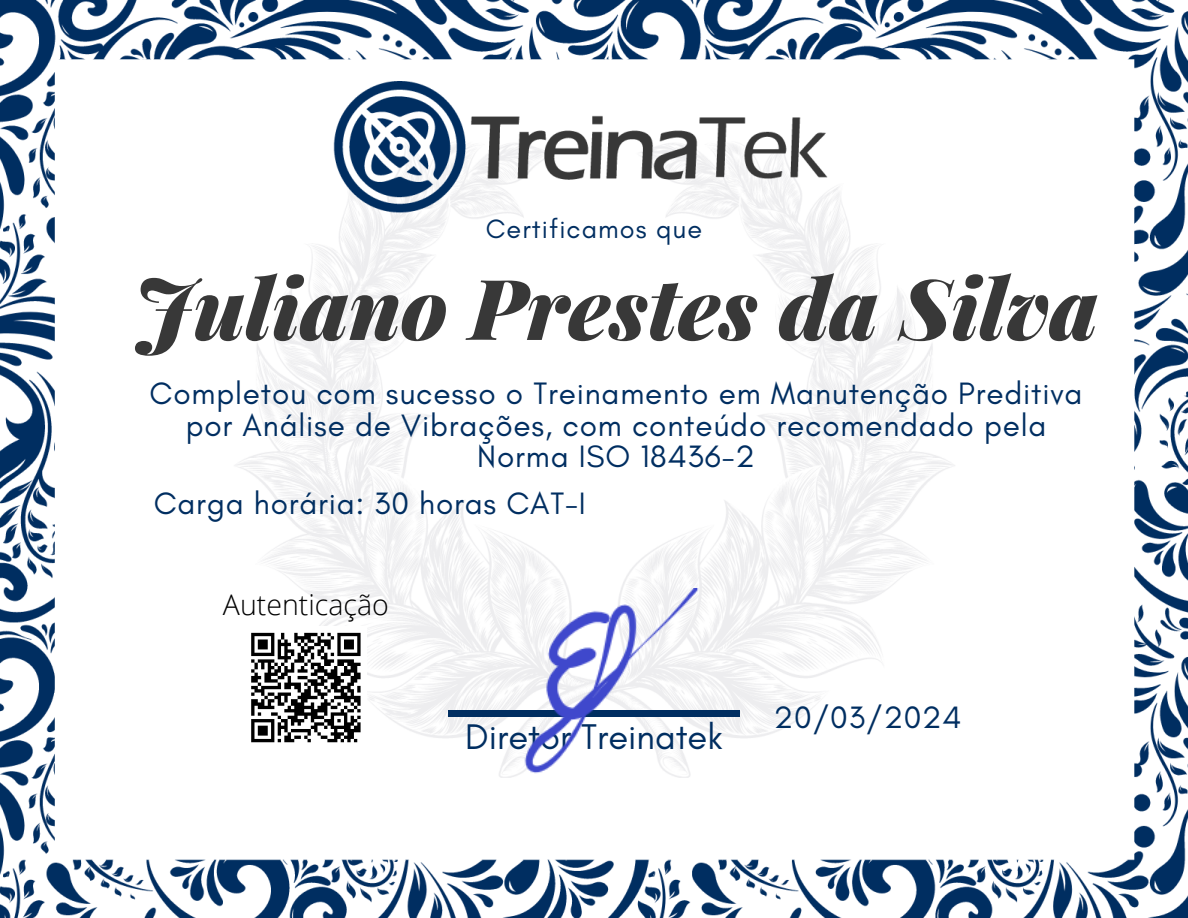
<style>
.page{position:relative;width:1188px;height:918px;background:#fff}
.page>*{position:absolute;margin:0;border:0;box-sizing:border-box;transform-origin:0 0}
.t1{font:italic 900 84px "Playfair Display";color:#383838}
.t2{font:36.3px "Glacial Indifference";color:#002e61}
.t3{font:31.5px/31.5px "Glacial Indifference";letter-spacing:.025em;color:#002e61;text-align:center}
.t4{font:300 28.5px "Open Sans";color:#000}
.t5{font:27px "Glacial Indifference";letter-spacing:.04em;color:#002e61}
</style>
<div class="page">
<img style="left:0;top:0;width:1188px;height:918px">
<div style="left:448px;top:711px;width:292px;height:5px;background:#002e61"></div>
<img style="left:275px;top:0;width:610px;height:353px">
<img style="left:482px;top:588px;width:224px;height:198px">
<div style="left:245px;top:626px;width:122px;height:123px;background:#fff"></div>
<svg style="left:251px;top:632px;width:110px;height:111px"></svg>
<p class="t5" style="left:486px;top:212px;width:218px">Certificamos que</p>
<h3 class="t1" style="left:134px;top:249px;width:966px">Juliano Prestes da Silva</h3>
<h3 class="t3" style="left:150px;top:378px;width:934px">Completou com sucesso o Treinamento em Manutenção Preditiva por Análise de Vibrações, com conteúdo recomendado pela<br>Norma ISO 18436-2</h3>
<p class="t3" style="left:154px;top:487px;width:434px">Carga horária: 30 horas CAT-I</p>
<h3 class="t4" style="left:223px;top:584px;width:167px">Autenticação</h3>
<p class="t2" style="left:465px;top:715px;width:259px">Diretor Treinatek</p>
<h3 class="t3" style="left:774px;top:701px;width:189px">20/03/2024</h3>
</div>
